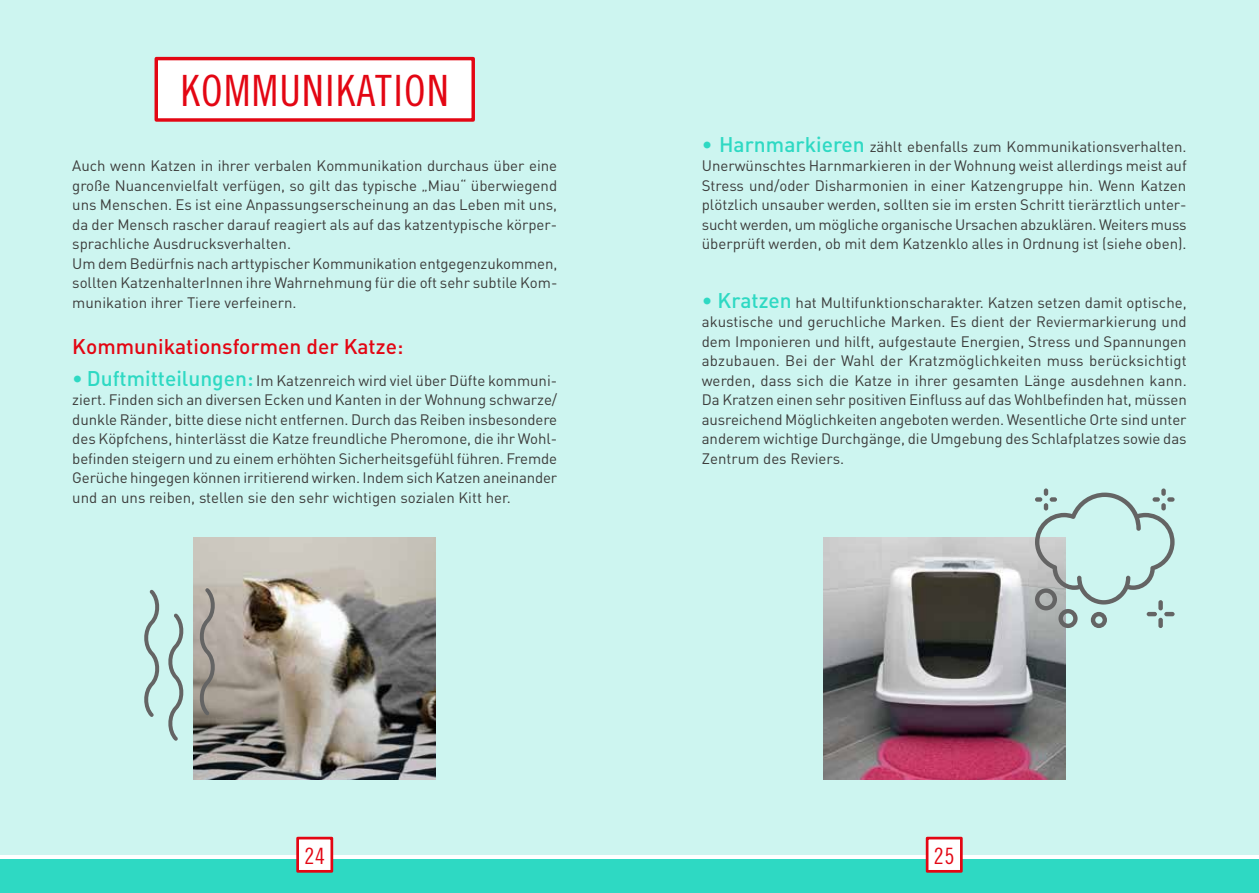
<style>
.page{position:relative;width:1259px;height:893px;background:#fff}
.page>*{position:absolute;margin:0;border:0;box-sizing:border-box;transform-origin:0 0}
.t1{font:43.05px "Trade Gothic Cond Eighteen";letter-spacing:.03em;color:#e30613}
.t2{font:22.5px "Trade Gothic Cond Eighteen";color:#e30613}
.t3{font:500 21px "DIN";color:#e30613}
.t4{font:15px/19.5px "DIN";color:#3c3c3b;text-align:justify}
.s1{font-family:"DIN Medium Alternate";font-size:21px;color:#2ed9c3}
</style>
<div class="page">
<div style="left:0;top:0;width:1259px;height:855px;background:#cdf5f0"></div>
<div style="left:156px;top:59px;width:317px;height:61px;background:#fff"></div>
<div style="left:154px;top:57px;width:321px;height:65px;border:3px solid #e30613"></div>
<div style="left:0;top:860px;width:1259px;height:33px;background:#2ed9c3"></div>
<div style="left:927px;top:838px;width:34px;height:33px;background:#fff"></div>
<div style="left:925px;top:837px;width:37px;height:36px;border:3px solid #e30613"></div>
<div style="left:298px;top:838px;width:34px;height:33px;background:#fff"></div>
<div style="left:296px;top:837px;width:37px;height:36px;border:3px solid #e30613"></div>
<img style="left:823px;top:537px;width:242px;height:243px">
<img style="left:193px;top:537px;width:243px;height:243px">
<svg style="left:1035px;top:488px;width:139px;height:140px"></svg>
<svg style="left:144px;top:584px;width:76px;height:160px"></svg>
<h1 class="t1" style="left:181px;top:65px;width:269px">KOMMUNIKATION</h1>
<p class="t4" style="left:72px;top:156px;width:486px;text-align:left">Auch wenn Katzen in ihrer verbalen Kommunikation durchaus über eine große Nuancenvielfalt verfügen, so gilt das typische „Miau“ überwiegend uns Menschen. Es ist eine Anpassungserscheinung an das Leben mit uns, da der Mensch rascher darauf reagiert als auf das katzentypische körper&shy;sprachliche Ausdrucksverhalten.<br>Um dem Bedürfnis nach arttypischer Kommunikation entgegenzukommen, sollten KatzenhalterInnen ihre Wahrnehmung für die oft sehr subtile Kom&shy;munikation ihrer Tiere verfeinern.</p>
<h3 class="t3" style="left:72px;top:333px;width:332px">Kommunikationsformen der Katze:</h3>
<p class="t4" style="left:72px;top:370px;width:486px"><span class="s1">• Duftmitteilungen:</span> Im Katzenreich wird viel über Düfte kommuni&shy;ziert. Finden sich an diversen Ecken und Kanten in der Wohnung schwarze/ dunkle Ränder, bitte diese nicht entfernen. Durch das Reiben insbesondere des Köpfchens, hinterlässt die Katze freundliche Pheromone, die ihr Wohl&shy;befinden steigern und zu einem erhöhten Sicherheitsgefühl führen. Fremde Gerüche hingegen können irritierend wirken. Indem sich Katzen aneinander und an uns reiben, stellen sie den sehr wichtigen sozialen Kitt her.</p>
<p class="t4" style="left:702px;top:136px;width:486px"><span class="s1">• Harnmarkieren</span> zählt ebenfalls zum Kommunikationsverhalten.<br>Unerwünschtes Harnmarkieren in der Wohnung weist allerdings meist auf Stress und/oder Disharmonien in einer Katzengruppe hin. Wenn Katzen plötzlich unsauber werden, sollten sie im ersten Schritt tierärztlich unter&shy;sucht werden, um mögliche organische Ursachen abzuklären. Weiters muss überprüft werden, ob mit dem Katzenklo alles in Ordnung ist (siehe oben).</p>
<p class="t4" style="left:702px;top:292px;width:486px"><span class="s1">• Kratzen</span> hat Multifunktionscharakter. Katzen setzen damit optische, akustische und geruchliche Marken. Es dient der Reviermarkierung und dem Imponieren und hilft, aufgestaute Energien, Stress und Spannungen abzubauen. Bei der Wahl der Kratzmöglichkeiten muss berücksichtigt werden, dass sich die Katze in ihrer gesamten Länge ausdehnen kann.<br>Da Kratzen einen sehr positiven Einfluss auf das Wohlbefinden hat, müssen ausreichend Möglichkeiten angeboten werden. Wesentliche Orte sind unter anderem wichtige Durchgänge, die Umgebung des Schlafplatzes sowie das Zentrum des Reviers.</p>
<h2 class="t2" style="left:304px;top:842px;width:22px">24</h2>
<h2 class="t2" style="left:934px;top:842px;width:22px">25</h2>
</div>
